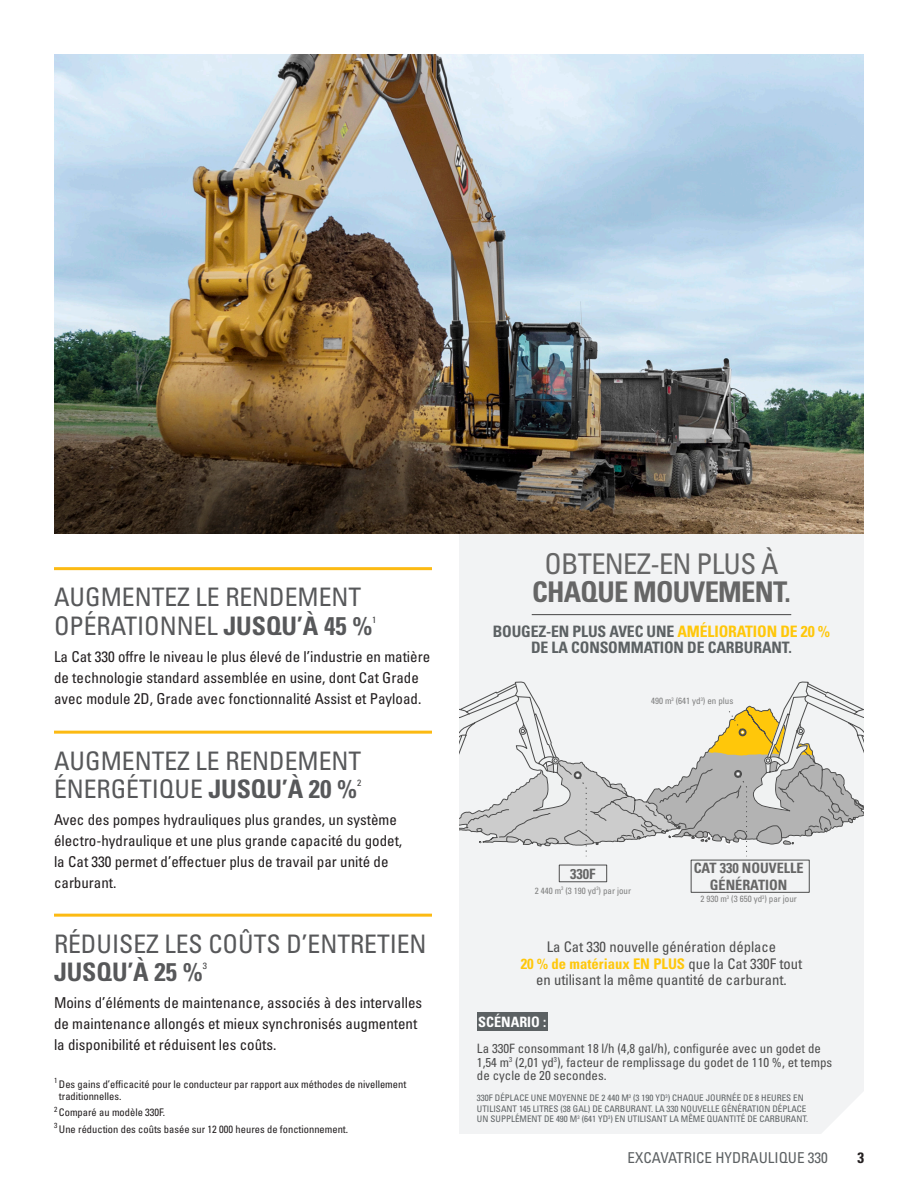
<style>
.page{position:relative;width:918px;height:1188px;background:#fff}
.page>*{position:absolute;margin:0;border:0;box-sizing:border-box;transform-origin:0 0}
.Get_More_-_19_pt_reg{font:28.5px/28.5px "Univers LTCYR 67 Bold Cond";letter-spacing:-.025em;color:#666;text-align:center}
.Headline_gray_with_y{font:condensed 25.5px/28.5px "Univers LTCYR 57";color:#57585a}
.Headline_gray-BF{font:25.5px "Univers LTCYR 67 Bold Cond";color:#57585a}
.Move_More_subhead-10{font:15.75px/16.5px "Univers LTCYR 67 Bold Cond";letter-spacing:-.01em;color:#5c6163;text-align:center}
.Body_copy{font:condensed 15px/21px "Univers LTCYR 57";color:#231f20}
.t1{font:condensed 15px "Univers LTCYR 57";color:#5d6163}
.t2{font:15px "Univers LTCYR 67 Bold Cond";color:#231f20}
.The_Next_Generation{font:condensed 14.7px/16.5px "Univers LTCYR 57";color:#4d4d4d;text-align:center}
._9_5_Bold{font:14.25px/16.5px "Univers LTCYR 67 Bold Cond";color:#666;text-align:center}
.Scenario{font:14.25px "Univers LTCYR 67 Bold Cond";color:#fff}
.Body_8_6_pt_gray{font:condensed 12.9px/13.5px "Univers LTCYR 57";color:#4d4d4d}
.Body_copy_footnotes{font:condensed 10.5px/12.6px "Univers LTCYR 57";color:#231f20}
.Headline_gray_with_y-2{font:condensed 9.15px "Univers LTCYR 57";color:#3e3e3f;scale:1.05 1}
.Headline_gray-BF-2{font:condensed 9.15px "Univers LTCYR 57";color:#3e3e3f;scale:1.05 1}
.Disclaimer_-_6_pt{font:condensed 9px/10.5px "Univers LTCYR 57";color:#5c6163}
._6_pt_measurements{font:condensed 9px "Univers LTCYR 57";color:#808080}
.Body_copy_footnotes-2{font:condensed 7.35px "Univers LTCYR 57";color:#231f20}
.s1{font-family:"Univers LTCYR 67 Bold Cond";font-stretch:normal}
.s2{font-family:"Univers LTCYR 57";font-stretch:condensed}
.s3{color:#ffc70a}
.s4{font-family:"Univers LTCYR 67 Bold Cond";font-stretch:normal;color:#ffc70a}
</style>
<div class="page">
<div style="left:459px;top:534px;width:405px;height:600px;background:#f2f3f4"></div>
<svg style="left:459px;top:681px;width:405px;height:179px"></svg>
<div style="left:559px;top:865px;width:48px;height:17px;border:1px solid #4d4d4d"></div>
<div style="left:691px;top:860px;width:119px;height:33px;border:1px solid #4d4d4d"></div>
<div style="left:477px;top:1012px;width:71px;height:19px;background:#5c6163"></div>
<hr style="left:532px;top:614px;width:259px;height:1px;background:#4d4d4d">
<img style="left:54px;top:54px;width:810px;height:237px">
<img style="left:54px;top:291px;width:810px;height:243px">
<hr style="left:54px;top:567px;width:378px;height:3px;background:#fcba13">
<hr style="left:54px;top:731px;width:378px;height:3px;background:#fcba13">
<hr style="left:54px;top:914px;width:378px;height:3px;background:#fcba13">
<p class="Headline_gray_with_y" style="left:54px;top:582px;width:320px">AUGMENTEZ LE RENDEMENT<br>OPÉRATIONNEL <span class="s1">JUSQU’À 45 %</span></p>
<p class="Headline_gray_with_y-2" style="left:372px;top:614px;width:6px">1</p>
<p class="Body_copy" style="left:54px;top:645px;width:378px">La Cat 330 offre le niveau le plus élevé de l’industrie en matière de technologie standard assemblée en usine, dont Cat Grade avec module 2D, Grade avec fonctionnalité Assist et Payload.</p>
<p class="Headline_gray_with_y" style="left:54px;top:746px;width:309px">AUGMENTEZ LE RENDEMENT<br>ÉNERGÉTIQUE <span class="s1">JUSQU’À 20 %</span></p>
<p class="Headline_gray_with_y-2" style="left:357px;top:777px;width:6px">2</p>
<p class="Body_copy" style="left:54px;top:809px;width:350px">Avec des pompes hydrauliques plus grandes, un système électro-hydraulique et une plus grande capacité du godet, la Cat 330 permet d’effectuer plus de travail par unité de carburant.</p>
<p class="Headline_gray_with_y" style="left:54px;top:929px;width:374px">RÉDUISEZ LES COÛTS D’ENTRETIEN</p>
<p class="Headline_gray-BF" style="left:54px;top:956px;width:150px">JUSQU’À 25 %</p>
<p class="Headline_gray-BF-2" style="left:203px;top:960px;width:6px">3</p>
<p class="Body_copy" style="left:54px;top:992px;width:370px">Moins d’éléments de maintenance, associés à des intervalles de maintenance allongés et mieux synchronisés augmentent la disponibilité et réduisent les coûts.</p>
<p class="Body_copy_footnotes-2" style="left:54px;top:1076px;width:5px">1</p>
<p class="Body_copy_footnotes" style="left:59px;top:1077px;width:349px">Des gains d’efficacité pour le conducteur par rapport aux méthodes de nivellement traditionnelles.</p>
<p class="Body_copy_footnotes-2" style="left:54px;top:1104px;width:5px">2</p>
<p class="Body_copy_footnotes" style="left:59px;top:1106px;width:108px">Comparé au modèle 330F.</p>
<p class="Body_copy_footnotes-2" style="left:54px;top:1121px;width:5px">3</p>
<p class="Body_copy_footnotes" style="left:59px;top:1122px;width:291px">Une réduction des coûts basée sur 12 000 heures de fonctionnement.</p>
<p class="Get_More_-_19_pt_reg" style="left:532px;top:549px;width:260px"><span class="s2">OBTENEZ-EN PLUS À<br></span>CHAQUE MOUVEMENT.</p>
<p class="Move_More_subhead-10" style="left:493px;top:622px;width:339px">BOUGEZ-EN PLUS AVEC UNE <span class="s3">AMÉLIORATION DE 20 %<br></span>DE LA CONSOMMATION DE CARBURANT.</p>
<p class="_6_pt_measurements" style="left:651px;top:695px;width:84px">490 m<sup>3</sup> (641 yd<sup>3</sup>) en plus</p>
<p class="_9_5_Bold" style="left:570px;top:865px;width:27px">330F</p>
<p class="_6_pt_measurements" style="left:535px;top:885px;width:98px">2 440 m<sup>3</sup> (3 190 yd<sup>3</sup>) par jour</p>
<p class="_9_5_Bold" style="left:694px;top:860px;width:111px">CAT 330 NOUVELLE<br>GÉNÉRATION</p>
<p class="_6_pt_measurements" style="left:701px;top:893px;width:98px">2 930 m<sup>3</sup> (3 650 yd<sup>3</sup>) par jour</p>
<p class="The_Next_Generation" style="left:521px;top:938px;width:283px">La Cat 330 nouvelle génération déplace<br><span class="s4">20 % de matériaux EN PLUS</span> que la Cat 330F tout en utilisant la même quantité de carburant.</p>
<p class="Scenario" style="left:478px;top:1013px;width:70px">SCÉNARIO :</p>
<p class="Body_8_6_pt_gray" style="left:477px;top:1041px;width:357px">La 330F consommant 18 l/h (4,8 gal/h), configurée avec un godet de<br>1,54 m<sup>3</sup> (2,01 yd<sup>3</sup>), facteur de remplissage du godet de 110 %, et temps de cycle de 20 secondes.</p>
<p class="Disclaimer_-_6_pt" style="left:477px;top:1092px;width:333px">330F DÉPLACE UNE MOYENNE DE 2 440 M<sup>3</sup> (3 190 YD<sup>3</sup>) CHAQUE JOURNÉE DE 8 HEURES EN<br>UTILISANT 145 LITRES (38 GAL) DE CARBURANT. LA 330 NOUVELLE GÉNÉRATION DÉPLACE<br>UN SUPPLÉMENT DE 490 M<sup>3</sup> (641 YD<sup>3</sup>) EN UTILISANT LA MÊME QUANTITÉ DE CARBURANT.</p>
<p class="t1" style="left:628px;top:1148px;width:202px">EXCAVATRICE HYDRAULIQUE 330</p>
<p class="t2" style="left:857px;top:1148px;width:8px">3</p>
</div>
